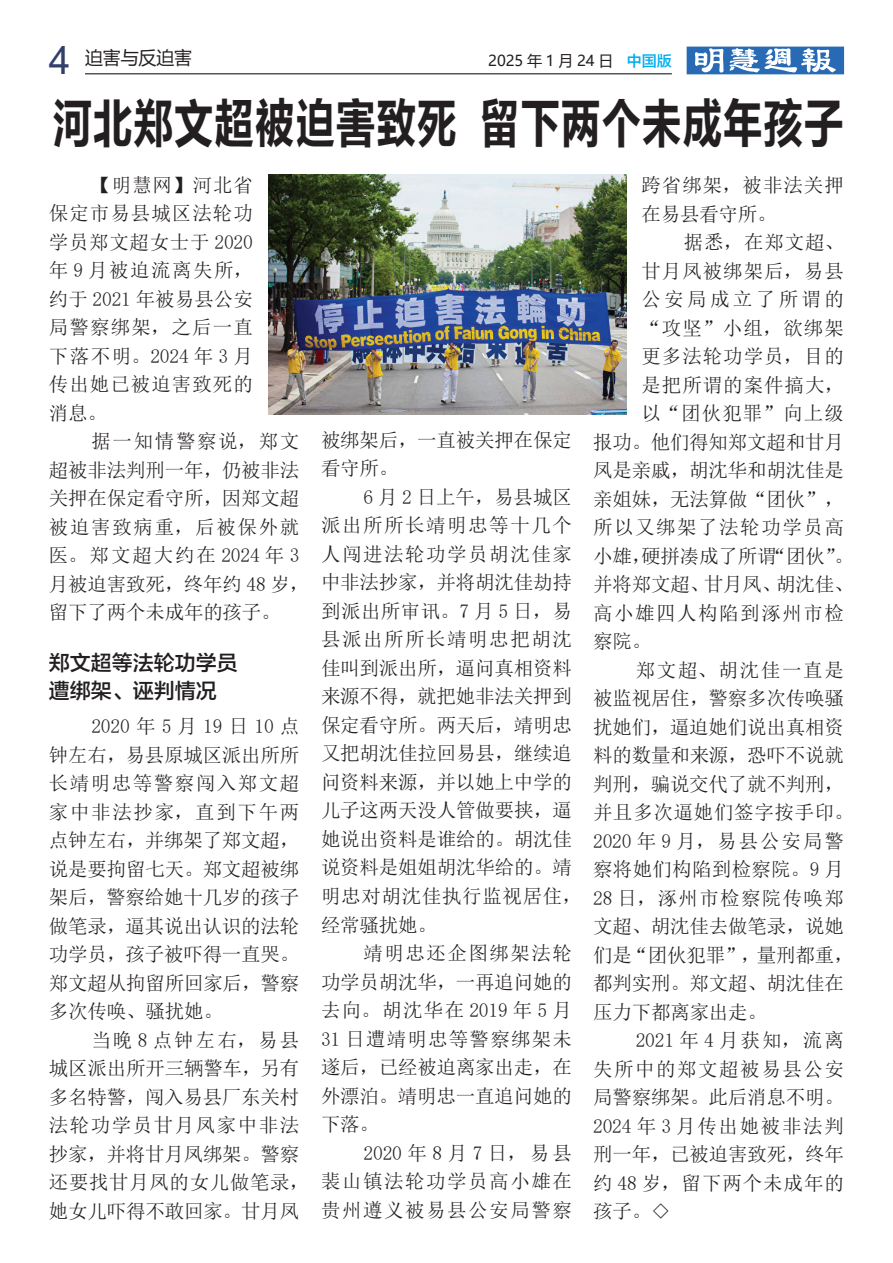
<style>
.page{position:relative;width:893px;height:1263px;background:#fff}
.page>*{position:absolute;margin:0;border:0;box-sizing:border-box;transform-origin:0 0}
.t1{font:54px "FZLTCHK GBK1 0";color:#231f20;scale:.75 1}
.t2{font:39px "Arial";color:#30406a}
.t3{font:21px/28.5px "FZLTZHK GBK1 0";color:#231f20}
.t4{font:19.5px/28.5px "N Sim Sun";letter-spacing:-.01em;color:#231f20;text-align:justify}
.t5{font:19.5px/28.5px "N Sim Sun";letter-spacing:.05em;color:#231f20}
.t6{font:19.5px "N Sim Sun";letter-spacing:.08em;color:#231f20}
.t7{font:19.5px "N Sim Sun";letter-spacing:.045em;color:#231f20}
.t8{font:19.5px "N Sim Sun";letter-spacing:.085em;color:#231f20}
.t9{font:19.5px "N Sim Sun";letter-spacing:.1em;color:#231f20}
.t10{font:19.5px "N Sim Sun";letter-spacing:.035em;color:#231f20}
.t11{font:19.5px "N Sim Sun";letter-spacing:.015em;color:#231f20}
.t12{font:19.5px "N Sim Sun";letter-spacing:.07em;color:#231f20}
.t13{font:19.5px "N Sim Sun";letter-spacing:.175em;color:#231f20}
.t14{font:18px "Microsoft Ya Hei";letter-spacing:-.01em;color:#231f20}
.t15{font:15px "Microsoft Ya Hei";color:#231f20}
.s1{font-family:"FZLTZHK GBK1 0";color:#00aeef}
</style>
<div class="page">
<hr style="left:85px;top:73px;width:587px;height:1px;background:#231f20">
<svg style="left:687px;top:47px;width:157px;height:27px"></svg>
<img style="left:268px;top:175px;width:359px;height:239px">
<h2 class="t2" style="left:49px;top:34px;width:23px">4</h2>
<p class="t15" style="left:488px;top:50px;width:185px">2025 年 1 月 24 日 <span class="s1">中国版</span></p>
<p class="t14" style="left:85px;top:46px;width:109px">迫害与反迫害</p>
<h1 class="t1" style="left:52px;top:93px;width:1057px">河北郑文超被迫害致死 留下两个未成年孩子</h1>
<p class="t4" style="left:49px;top:170px;width:206px;text-indent:43px">【明慧网】河北省保定市易县城区法轮功学员郑文超女士于 2020年 9 月被迫流离失所，约于 2021 年被易县公安局警察绑架，之后一直下落不明。2024 年 3 月传出她已被迫害致死的消息。</p>
<p class="t4" style="left:49px;top:427px;width:262px;text-align:left;text-indent:43px">据一知情警察说，郑文超被非法判刑一年，仍被非法关押在保定看守所，因郑文超被迫害致病重，后被保外就医。郑文超大约在 2024 年 3月被迫害致死，终年约 48 岁，留下了两个未成年的孩子。</p>
<p class="t3" style="left:49px;top:649px;width:191px">郑文超等法轮功学员遭绑架、诬判情况</p>
<p class="t4" style="left:49px;top:712px;width:252px;text-indent:43px">2020年5月19日10点钟左右，易县原城区派出所所长靖明忠等警察闯入郑文超家中非法抄家，直到下午两点钟左右，并绑架了郑文超，说是要拘留七天。郑文超被绑架后，警察给她十几岁的孩子做笔录，逼其说出认识的法轮功学员，孩子被吓得一直哭。郑文超从拘留所回家后，警察多次传唤、骚扰她。</p>
<p class="t4" style="left:49px;top:1025px;width:262px;text-align:left;text-indent:43px">当晚 8 点钟左右，易县城区派出所开三辆警车，另有多名特警，闯入易县厂东关村法轮功学员甘月凤家中非法抄家，并将甘月凤绑架。警察还要找甘月凤的女儿做笔录，她女儿吓得不敢回家。甘月凤</p>
<p class="t4" style="left:321px;top:425px;width:252px">被绑架后，一直被关押在保定看守所。</p>
<p class="t4" style="left:321px;top:483px;width:262px;text-align:left;text-indent:43px">6 月 2 日上午，易县城区派出所所长靖明忠等十几个人闯进法轮功学员胡沈佳家中非法抄家，并将胡沈佳劫持到派出所审讯。7 月 5 日，易县派出所所长靖明忠把胡沈佳叫到派出所，逼问真相资料来源不得，就把她非法关押到保定看守所。两天后，靖明忠又把胡沈佳拉回易县，继续追问资料来源，并以她上中学的儿子这两天没人管做要挟，逼她说出资料是谁给的。胡沈佳说资料是姐姐胡沈华给的。靖明忠对胡沈佳执行监视居住，经常骚扰她。</p>
<p class="t4" style="left:321px;top:939px;width:252px;text-indent:43px">靖明忠还企图绑架法轮功学员胡沈华，一再追问她的去向。胡沈华在 2019 年 5 月31 日遭靖明忠等警察绑架未遂后，已经被迫离家出走，在外漂泊。靖明忠一直追问她的下落。</p>
<p class="t4" style="left:321px;top:1138px;width:252px;text-indent:43px">2020 年 8 月 7 日，易县裴山镇法轮功学员高小雄在贵州遵义被易县公安局警察</p>
<p class="t5" style="left:641px;top:171px;width:204px">跨省绑架，被非法关押在易县看守所。</p>
<p class="t4" style="left:684px;top:228px;width:161px">据悉，在郑文超、</p>
<p class="t5" style="left:641px;top:256px;width:204px">甘月凤被绑架后，易县</p>
<p class="t13" style="left:641px;top:289px;width:204px">公安局成立了所谓的</p>
<p class="t4" style="left:641px;top:313px;width:204px">“攻坚”小组，欲绑架</p>
<p class="t5" style="left:641px;top:342px;width:204px">更多法轮功学员，目的</p>
<p class="t5" style="left:641px;top:370px;width:204px">是把所谓的案件搞大，</p>
<p class="t4" style="left:641px;top:399px;width:204px">以“团伙犯罪”向上级</p>
<p class="t4" style="left:593px;top:427px;width:252px">报功。他们得知郑文超和甘月</p>
<p class="t4" style="left:593px;top:456px;width:252px">凤是亲戚，胡沈华和胡沈佳是</p>
<p class="t4" style="left:593px;top:484px;width:252px">亲姐妹，无法算做“团伙”，</p>
<p class="t6" style="left:593px;top:517px;width:252px">所以又绑架了法轮功学员高</p>
<p class="t4" style="left:593px;top:541px;width:262px">小雄，硬拼凑成了所谓“团伙”。</p>
<p class="t4" style="left:593px;top:570px;width:262px">并将郑文超、甘月凤、胡沈佳、</p>
<p class="t6" style="left:593px;top:603px;width:252px">高小雄四人构陷到涿州市检</p>
<p class="t4" style="left:593px;top:627px;width:60px">察院。</p>
<p class="t8" style="left:636px;top:660px;width:210px">郑文超、胡沈佳一直是</p>
<p class="t4" style="left:593px;top:684px;width:252px">被监视居住，警察多次传唤骚</p>
<p class="t4" style="left:593px;top:712px;width:252px">扰她们，逼迫她们说出真相资</p>
<p class="t4" style="left:593px;top:741px;width:252px">料的数量和来源，恐吓不说就</p>
<p class="t4" style="left:593px;top:769px;width:252px">判刑，骗说交代了就不判刑，</p>
<p class="t10" style="left:593px;top:802px;width:262px">并且多次逼她们签字按手印。</p>
<p class="t9" style="left:593px;top:831px;width:252px">2020 年 9 月，易县公安局警</p>
<p class="t11" style="left:593px;top:859px;width:252px">察将她们构陷到检察院。9 月</p>
<p class="t12" style="left:593px;top:888px;width:252px">28 日，涿州市检察院传唤郑</p>
<p class="t4" style="left:593px;top:912px;width:252px">文超、胡沈佳去做笔录，说她</p>
<p class="t4" style="left:593px;top:940px;width:262px">们是“团伙犯罪”，量刑都重，</p>
<p class="t4" style="left:593px;top:969px;width:252px">都判实刑。郑文超、胡沈佳在</p>
<p class="t4" style="left:593px;top:997px;width:175px">压力下都离家出走。</p>
<p class="t7" style="left:636px;top:1031px;width:210px">2021 年 4 月获知，流离</p>
<p class="t6" style="left:593px;top:1059px;width:252px">失所中的郑文超被易县公安</p>
<p class="t4" style="left:593px;top:1083px;width:252px">局警察绑架。此后消息不明。</p>
<p class="t8" style="left:593px;top:1116px;width:252px">2024 年 3 月传出她被非法判</p>
<p class="t4" style="left:593px;top:1140px;width:252px">刑一年，已被迫害致死，终年</p>
<p class="t7" style="left:593px;top:1173px;width:252px">约 48 岁，留下两个未成年的</p>
<p class="t4" style="left:593px;top:1197px;width:79px">孩子。◇</p>
</div>
